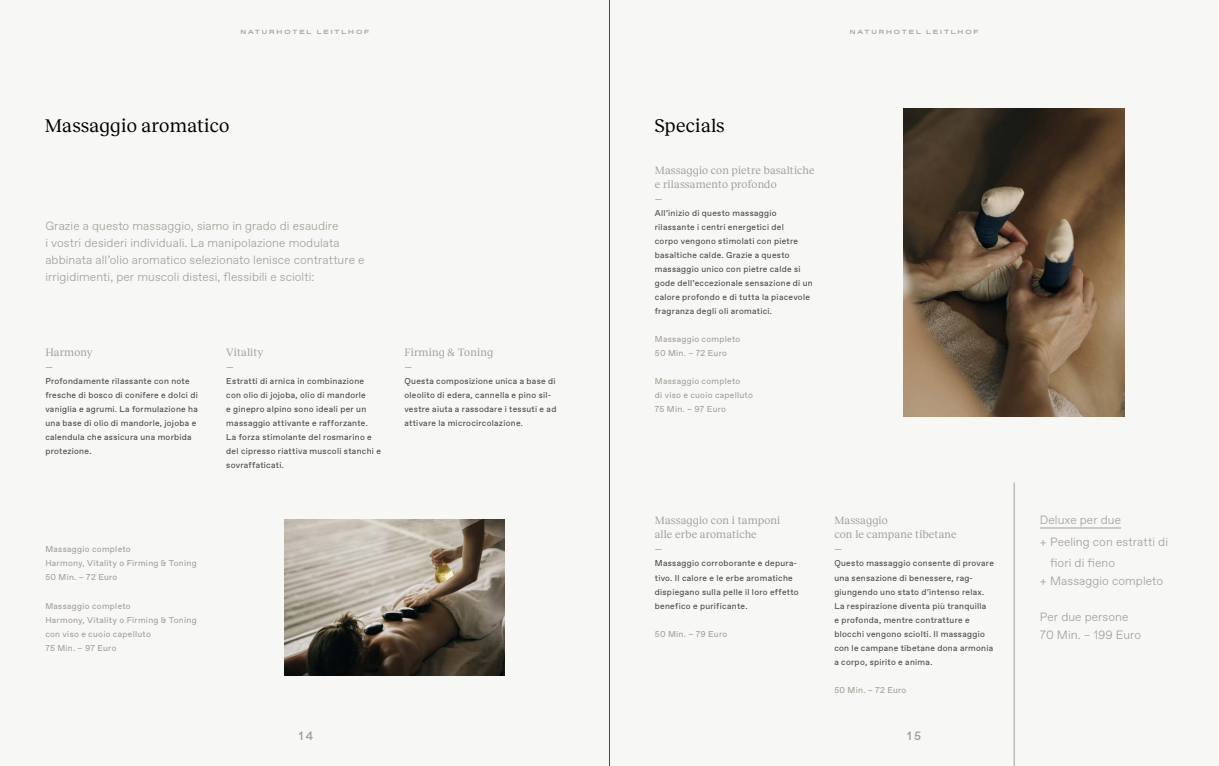
<style>
.page{position:relative;width:1219px;height:766px;background:#fff}
.page>*{position:absolute;margin:0;border:0;box-sizing:border-box;transform-origin:0 0}
.t1{font:19px "Reckless";letter-spacing:.01em;color:#000}
.t2{font:300 12px/17px "Favorit";letter-spacing:.005em;color:#a59e96}
.t3{font:500 12px "Favorit";color:#a59e96}
.t4{font:11px/14px "Reckless";letter-spacing:.01em;color:#a59e96}
.t5{font:8.5px/14px "Favorit";letter-spacing:.035em;color:#4a4a49}
.t6{font:8.5px/14px "Favorit";letter-spacing:.03em;color:#a59e96}
.t7{font:700 expanded 6px "Favorit";letter-spacing:.315em;color:#a59e96}
</style>
<div class="page">
<div style="left:0;top:0;width:1219px;height:765px;background:#f7f8f6"></div>
<img style="left:284px;top:520px;width:221px;height:155px">
<hr style="left:1014px;top:482px;width:1px;height:283px;background:#a59e96">
<img style="left:903px;top:109px;width:222px;height:307px">
<hr style="left:1040px;top:527px;width:81px;height:1px;background:#a59e96">
<hr style="left:609px;top:0;width:1px;height:765px;background:#4a4a49">
<p class="t7" style="left:240px;top:28px;width:130px">NATURHOTEL LEITLHOF</p>
<p class="t7" style="left:850px;top:28px;width:130px">NATURHOTEL LEITLHOF</p>
<h1 class="t1" style="left:45px;top:112px;width:186px">Massaggio aromatico</h1>
<h1 class="t1" style="left:654px;top:112px;width:72px">Specials</h1>
<p class="t2" style="left:45px;top:217px;width:321px">Grazie a questo massaggio, siamo in grado di esaudire<br>i vostri desideri individuali. La manipolazione modulata abbinata all’olio aromatico selezionato lenisce contratture e irrigidimenti, per muscoli distesi, flessibili e sciolti:</p>
<p class="t4" style="left:45px;top:345px;width:49px">Harmony</p>
<p class="t6" style="left:45px;top:360px;width:9px">—</p>
<p class="t5" style="left:45px;top:374px;width:154px">Profondamente rilassante con note fresche di bosco di conifere e dolci di vaniglia e agrumi. La formulazione ha una base di olio di mandorle, jojoba e calendula che assicura una morbida protezione.</p>
<p class="t4" style="left:226px;top:345px;width:39px">Vitality</p>
<p class="t6" style="left:226px;top:360px;width:9px">—</p>
<p class="t5" style="left:226px;top:374px;width:156px">Estratti di arnica in combinazione con olio di jojoba, olio di mandorle<br>e ginepro alpino sono ideali per un massaggio attivante e rafforzante.<br>La forza stimolante del rosmarino e del cipresso riattiva muscoli stanchi e sovraffaticati.</p>
<p class="t4" style="left:404px;top:345px;width:90px">Firming &amp; Toning</p>
<p class="t6" style="left:404px;top:360px;width:9px">—</p>
<p class="t5" style="left:404px;top:374px;width:153px">Questa composizione unica a base di oleolito di edera, cannella e pino sil&shy;vestre aiuta a rassodare i tessuti e ad attivare la microcircolazione.</p>
<p class="t6" style="left:45px;top:542px;width:153px">Massaggio completo<br>Harmony, Vitality o Firming &amp; Toning<br>50 Min. – 72 Euro</p>
<p class="t6" style="left:45px;top:598px;width:153px">Massaggio completo<br>Harmony, Vitality o Firming &amp; Toning con viso e cuoio capelluto<br>75 Min. – 97 Euro</p>
<p class="t4" style="left:655px;top:163px;width:161px">Massaggio con pietre basaltiche e rilassamento profondo</p>
<p class="t6" style="left:655px;top:192px;width:9px">—</p>
<p class="t5" style="left:655px;top:206px;width:159px">All’inizio di questo massaggio rilassante i centri energetici del<br>corpo vengono stimolati con pietre basaltiche calde. Grazie a questo massaggio unico con pietre calde si gode dell’eccezionale sensazione di un calore profondo e di tutta la piacevole fragranza degli oli aromatici.</p>
<p class="t6" style="left:655px;top:332px;width:87px">Massaggio completo<br>50 Min. – 72 Euro</p>
<p class="t6" style="left:655px;top:374px;width:100px">Massaggio completo<br>di viso e cuoio capelluto<br>75 Min. – 97 Euro</p>
<p class="t4" style="left:655px;top:513px;width:127px">Massaggio con i tamponi alle erbe aromatiche</p>
<p class="t6" style="left:655px;top:542px;width:9px">—</p>
<p class="t5" style="left:655px;top:556px;width:145px">Massaggio corroborante e depura&shy;tivo. Il calore e le erbe aromatiche dispiegano sulla pelle il loro effetto benefico e purificante.</p>
<p class="t6" style="left:655px;top:626px;width:74px">50 Min. – 79 Euro</p>
<p class="t4" style="left:834px;top:513px;width:124px">Massaggio<br>con le campane tibetane</p>
<p class="t6" style="left:834px;top:542px;width:9px">—</p>
<p class="t5" style="left:834px;top:556px;width:161px">Questo massaggio consente di provare una sensazione di benessere, rag&shy;giungendo uno stato d’intenso relax.<br>La respirazione diventa più tranquilla<br>e profonda, mentre contratture e blocchi vengono sciolti. Il massaggio con le campane tibetane dona armonia a corpo, spirito e anima.</p>
<p class="t6" style="left:834px;top:682px;width:74px">50 Min. – 72 Euro</p>
<h2 class="t3" style="left:299px;top:727px;width:16px">14</h2>
<h2 class="t3" style="left:907px;top:727px;width:16px">15</h2>
<h2 class="t2" style="left:1040px;top:510px;width:83px">Deluxe per due</h2>
<h2 class="t2" style="left:1040px;top:532px;width:130px">+ Peeling con estratti di</h2>
<h2 class="t2" style="left:1050px;top:553px;width:66px">fiori di fieno</h2>
<h2 class="t2" style="left:1040px;top:571px;width:125px">+ Massaggio completo</h2>
<h2 class="t2" style="left:1040px;top:607px;width:103px;line-height:18px">Per due persone<br>70 Min. – 199 Euro</h2>
</div>
